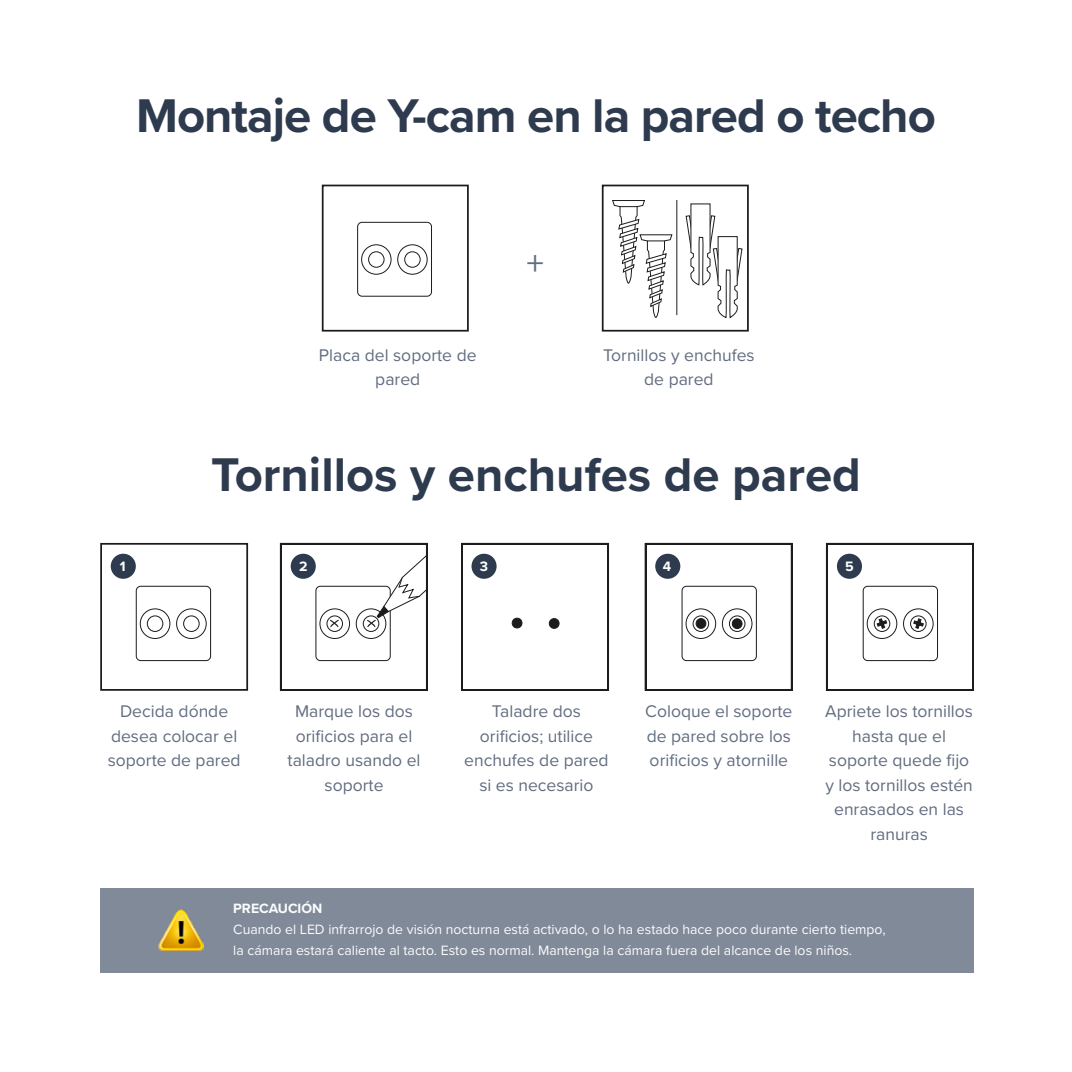
<style>
.page{position:relative;width:1072px;height:1072px;background:#fff}
.page>*{position:absolute;margin:0;border:0;box-sizing:border-box;transform-origin:0 0}
.t1{font:700 49px "Proxima Nova";letter-spacing:-.02em;color:#2e3b4f}
.t2{font:700 49px "Proxima Nova";color:#2e3b4f}
.t3{font:35px "Proxima Nova";color:#626d80}
.t4{font:17.5px/24.5px "Proxima Nova";color:#626d80;text-align:center}
.t5{font:14px/21px "Proxima Nova";color:#fbfcfd}
.t6{font:700 14px "Proxima Nova";color:#fbfcfd}
.t7{font:700 14px "Proxima Nova";color:#fff}
</style>
<div class="page">
<svg style="left:357px;top:221px;width:75px;height:76px"></svg>
<div style="left:322px;top:185px;width:147px;height:146px;border:2px solid #1c1c1c"></div>
<div style="left:602px;top:185px;width:146px;height:146px;border:2px solid #1c1c1c"></div>
<svg style="left:611px;top:200px;width:62px;height:132px"></svg>
<svg style="left:685px;top:203px;width:58px;height:116px"></svg>
<hr style="left:676px;top:200px;width:1px;height:115px;background:#1c1c1c">
<svg style="left:135px;top:585px;width:76px;height:76px"></svg>
<div style="left:100px;top:543px;width:148px;height:147px;border:2px solid #1c1c1c"></div>
<div style="left:111px;top:553px;width:25px;height:26px;background:#2e3b4f;border-radius:50%"></div>
<svg style="left:279px;top:542px;width:149px;height:149px"></svg>
<div style="left:291px;top:553px;width:25px;height:26px;background:#2e3b4f;border-radius:50%"></div>
<svg style="left:461px;top:542px;width:148px;height:149px"></svg>
<div style="left:512px;top:618px;width:10px;height:10px;background:#1c1c1c;border-radius:50%"></div>
<div style="left:512px;top:617px;width:10px;height:11px;border:1px solid #1c1c1c;border-radius:50%"></div>
<div style="left:549px;top:618px;width:10px;height:10px;background:#1c1c1c;border-radius:50%"></div>
<div style="left:549px;top:618px;width:10px;height:11px;border:1px solid #1c1c1c;border-radius:50%"></div>
<div style="left:471px;top:553px;width:25px;height:26px;background:#2e3b4f;border-radius:50%"></div>
<svg style="left:644px;top:542px;width:149px;height:149px"></svg>
<div style="left:696px;top:618px;width:10px;height:10px;background:#1c1c1c;border-radius:50%"></div>
<div style="left:695px;top:618px;width:11px;height:11px;border:1px solid #1c1c1c;border-radius:50%"></div>
<div style="left:732px;top:619px;width:10px;height:9px;background:#1c1c1c;border-radius:50%"></div>
<div style="left:731px;top:618px;width:11px;height:11px;border:1px solid #1c1c1c;border-radius:50%"></div>
<div style="left:655px;top:553px;width:25px;height:26px;background:#2e3b4f;border-radius:50%"></div>
<svg style="left:825px;top:542px;width:149px;height:149px"></svg>
<div style="left:837px;top:553px;width:25px;height:26px;background:#2e3b4f;border-radius:50%"></div>
<div style="left:100px;top:888px;width:873px;height:84px;background:#818a99"></div>
<img style="left:159px;top:909px;width:45px;height:41px">
<h1 class="t1" style="left:136px;top:79px;width:801px">Montaje de Y-cam en la pared o techo</h1>
<h2 class="t3" style="left:526px;top:237px;width:19px">+</h2>
<p class="t4" style="left:319px;top:342px;width:159px">Placa del soporte de pared</p>
<p class="t4" style="left:603px;top:342px;width:153px">Tornillos y enchufes de pared</p>
<h1 class="t2" style="left:211px;top:438px;width:651px">Tornillos y enchufes de pared</h1>
<p class="t7" style="left:120px;top:556px;width:7px">1</p>
<p class="t7" style="left:299px;top:556px;width:10px">2</p>
<p class="t7" style="left:480px;top:556px;width:10px">3</p>
<p class="t7" style="left:662px;top:556px;width:10px">4</p>
<p class="t7" style="left:845px;top:556px;width:10px">5</p>
<p class="t4" style="left:108px;top:698px;width:134px">Decida dónde desea colocar el soporte de pared</p>
<p class="t4" style="left:287px;top:698px;width:134px">Marque los dos orificios para el taladro usando el soporte</p>
<p class="t4" style="left:464px;top:698px;width:146px">Taladre dos orificios; utilice enchufes de pared si es necesario</p>
<p class="t4" style="left:645px;top:698px;width:149px;text-align:justify">Coloque el soporte de pared sobre los orificios y atornille</p>
<p class="t4" style="left:825px;top:698px;width:149px">Apriete los tornillos hasta que el soporte quede fijo y los tornillos estén enrasados en las ranuras</p>
<p class="t6" style="left:233px;top:898px;width:91px">PRECAUCIÓN</p>
<p class="t5" style="left:233px;top:918px;width:654px">Cuando el LED infrarrojo de visión nocturna está activado, o lo ha estado hace poco durante cierto tiempo, la cámara estará caliente al tacto. Esto es normal. Mantenga la cámara fuera del alcance de los niños.</p>
</div>
